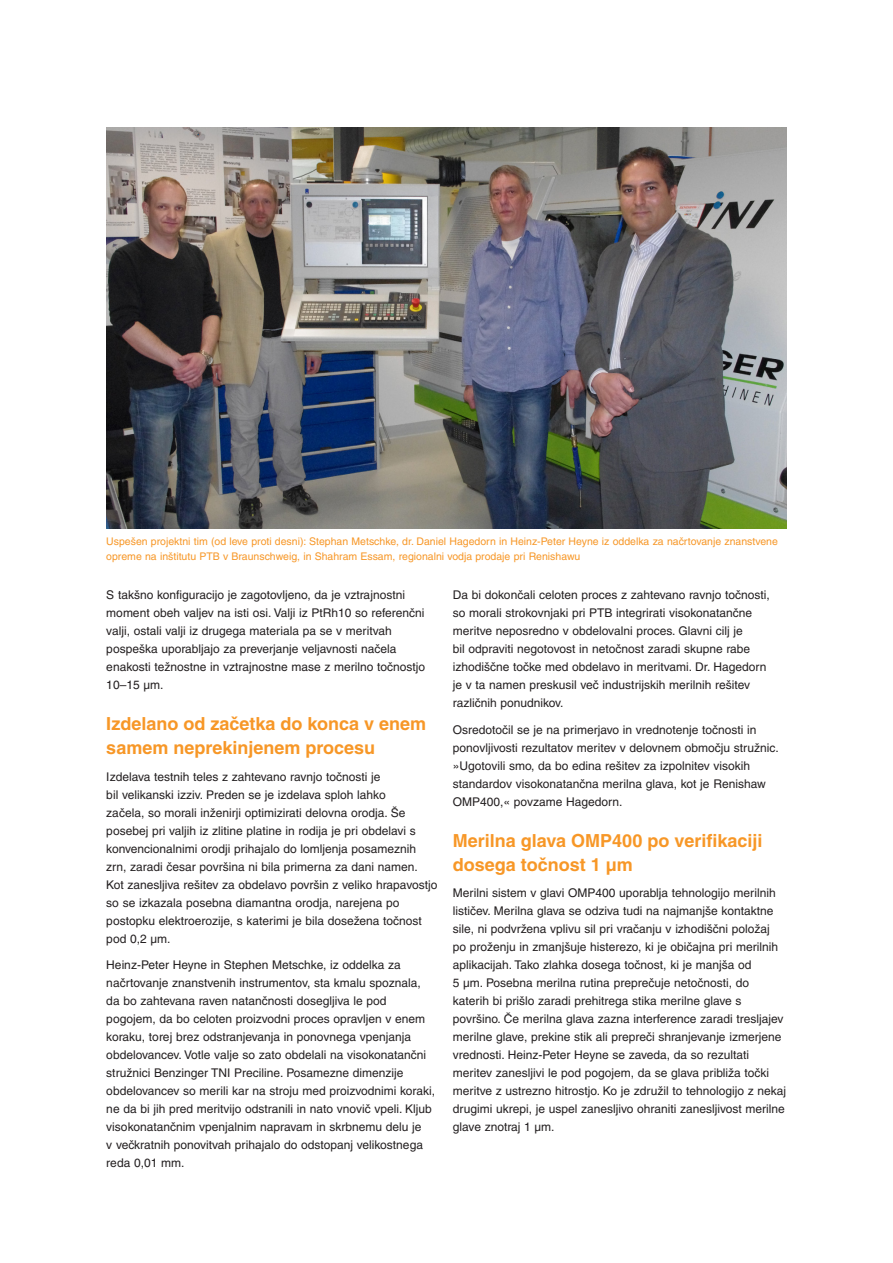
<style>
.page{position:relative;width:893px;height:1263px;background:#fff}
.page>*{position:absolute;margin:0;border:0;box-sizing:border-box;transform-origin:0 0}
.Main_body_heading_te{font:700 18px/24px "Helvetica CE";color:#f79727}
.Main_body_text_8pt{font:12px/18px "Helvetica CE";color:#231f20}
.Caption_text_7pt{font:10.5px/15px "Helvetica CE";color:#f79727}
</style>
<div class="page">
<img style="left:106px;top:128px;width:681px;height:400px">
<p class="Caption_text_7pt" style="left:106px;top:534px;width:673px">Uspešen projektni tim (od leve proti desni): Stephan Metschke, dr. Daniel Hagedorn in Heinz-Peter Heyne iz oddelka za načrtovanje znanstvene opreme na inštitutu PTB v Braunschweig, in Shahram Essam, regionalni vodja prodaje pri Renishawu</p>
<p class="Main_body_text_8pt" style="left:106px;top:586px;width:320px">S takšno konfiguracijo je zagotovljeno, da je vztrajnostni moment obeh valjev na isti osi. Valji iz PtRh10 so referenčni valji, ostali valji iz drugega materiala pa se v meritvah pospeška uporabljajo za preverjanje veljavnosti načela enakosti težnostne in vztrajnostne mase z merilno točnostjo 10–15 µm.</p>
<p class="Main_body_heading_te" style="left:106px;top:712px;width:321px">Izdelano od začetka do konca v enem samem neprekinjenem procesu</p>
<p class="Main_body_text_8pt" style="left:106px;top:768px;width:333px">Izdelava testnih teles z zahtevano ravnjo točnosti je<br>bil velikanski izziv. Preden se je izdelava sploh lahko<br>začela, so morali inženirji optimizirati delovna orodja. Še posebej pri valjih iz zlitine platine in rodija je pri obdelavi s konvencionalnimi orodji prihajalo do lomljenja posameznih zrn, zaradi česar površina ni bila primerna za dani namen.<br>Kot zanesljiva rešitev za obdelavo površin z veliko hrapavostjo so se izkazala posebna diamantna orodja, narejena po postopku elektroerozije, s katerimi je bila dosežena točnost pod 0,2 µm.</p>
<p class="Main_body_text_8pt" style="left:106px;top:956px;width:330px">Heinz-Peter Heyne in Stephen Metschke, iz oddelka za načrtovanje znanstvenih instrumentov, sta kmalu spoznala, da bo zahtevana raven natančnosti dosegljiva le pod pogojem, da bo celoten proizvodni proces opravljen v enem koraku, torej brez odstranjevanja in ponovnega vpenjanja obdelovancev. Votle valje so zato obdelali na visokonatančni stružnici Benzinger TNI Preciline. Posamezne dimenzije obdelovancev so merili kar na stroju med proizvodnimi koraki, ne da bi jih pred meritvijo odstranili in nato vnovič vpeli. Kljub visokonatančnim vpenjalnim napravam in skrbnemu delu je<br>v večkratnih ponovitvah prihajalo do odstopanj velikostnega reda 0,01 mm.</p>
<p class="Main_body_text_8pt" style="left:453px;top:586px;width:318px">Da bi dokončali celoten proces z zahtevano ravnjo točnosti, so morali strokovnjaki pri PTB integrirati visokonatančne meritve neposredno v obdelovalni proces. Glavni cilj je<br>bil odpraviti negotovost in netočnost zaradi skupne rabe izhodiščne točke med obdelavo in meritvami. Dr. Hagedorn je v ta namen preskusil več industrijskih merilnih rešitev različnih ponudnikov.</p>
<p class="Main_body_text_8pt" style="left:453px;top:721px;width:327px">Osredotočil se je na primerjavo in vrednotenje točnosti in ponovljivosti rezultatov meritev v delovnem območju stružnic. »Ugotovili smo, da bo edina rešitev za izpolnitev visokih standardov visokonatančna merilna glava, kot je Renishaw OMP400,« povzame Hagedorn.</p>
<p class="Main_body_heading_te" style="left:453px;top:828px;width:311px">Merilna glava OMP400 po verifikaciji dosega točnost 1 µm</p>
<p class="Main_body_text_8pt" style="left:453px;top:884px;width:335px">Merilni sistem v glavi OMP400 uporablja tehnologijo merilnih lističev. Merilna glava se odziva tudi na najmanjše kontaktne sile, ni podvržena vplivu sil pri vračanju v izhodiščni položaj<br>po proženju in zmanjšuje histerezo, ki je običajna pri merilnih aplikacijah. Tako zlahka dosega točnost, ki je manjša od<br>5 µm. Posebna merilna rutina preprečuje netočnosti, do katerih bi prišlo zaradi prehitrega stika merilne glave s površino. Če merilna glava zazna interference zaradi tresljajev merilne glave, prekine stik ali prepreči shranjevanje izmerjene vrednosti. Heinz-Peter Heyne se zaveda, da so rezultati meritev zanesljivi le pod pogojem, da se glava približa točki meritve z ustrezno hitrostjo. Ko je združil to tehnologijo z nekaj drugimi ukrepi, je uspel zanesljivo ohraniti zanesljivost merilne glave znotraj 1 µm.</p>
</div>
